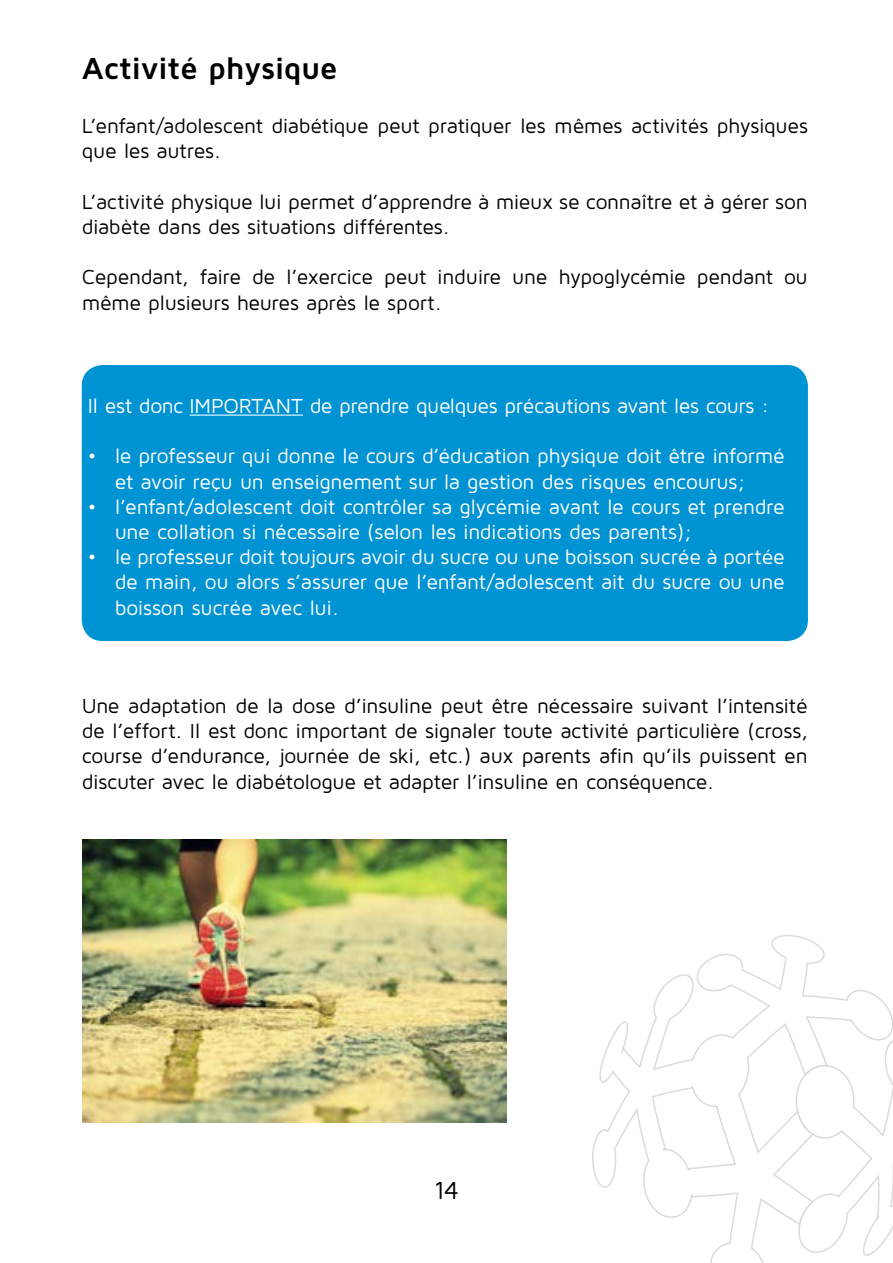
<style>
.page{position:relative;width:893px;height:1263px;background:#fff}
.page>*{position:absolute;margin:0;border:0;box-sizing:border-box;transform-origin:0 0}
.t1{font:700 31.5px "Maven Pro";letter-spacing:-.015em;color:#000}
.t2{font:25.5px "Maven Pro";color:#000}
.t3{font:21px/25.2px "Maven Pro";letter-spacing:-.015em;color:#000}
.t4{font:21px/25.2px "Maven Pro";letter-spacing:-.015em;color:#fff;text-align:center}
</style>
<div class="page">
<svg style="left:592px;top:935px;width:301px;height:328px"></svg>
<img style="left:83px;top:840px;width:423px;height:282px">
<div style="left:85px;top:368px;width:720px;height:270px;background:#0093d3;border-radius:18px"></div>
<hr style="left:190px;top:415px;width:113px;height:1px;background:#fff">
<div style="left:82px;top:365px;width:726px;height:276px;border:6px solid #0093d3;border-radius:18px"></div>
<h1 class="t1" style="left:82px;top:48px;width:257px">Activité physique</h1>
<p class="t3" style="left:82px;top:113px;width:728px">L’enfant/adolescent diabétique peut pratiquer les mêmes activités physiques que les autres.</p>
<p class="t3" style="left:82px;top:188px;width:728px">L’activité physique lui permet d’apprendre à mieux se connaître et à gérer son diabète dans des situations différentes.</p>
<p class="t3" style="left:82px;top:264px;width:728px">Cependant, faire de l’exercice peut induire une hypoglycémie pendant ou même plusieurs heures après le sport.</p>
<p class="t4" style="left:88px;top:392px;width:683px">Il est donc IMPORTANT de prendre quelques précautions avant les cours :</p>
<p class="t4" style="left:88px;top:443px;width:698px">• le professeur qui donne le cours d’éducation physique doit être informé et avoir reçu un enseignement sur la gestion des risques encourus;</p>
<p class="t4" style="left:115px;top:493px;width:672px;text-align:left;text-indent:-27px">• l’enfant/adolescent doit contrôler sa glycémie avant le cours et prendre une collation si nécessaire (selon les indications des parents);</p>
<p class="t4" style="left:115px;top:544px;width:672px;text-align:justify;text-indent:-27px">• le professeur doit toujours avoir du sucre ou une boisson sucrée à portée de main, ou alors s’assurer que l’enfant/adolescent ait du sucre ou une boisson sucrée avec lui.</p>
<p class="t3" style="left:82px;top:692px;width:728px;text-align:justify">Une adaptation de la dose d’insuline peut être nécessaire suivant l’intensité de l’effort. Il est donc important de signaler toute activité particulière (cross, course d’endurance, journée de ski, etc.) aux parents afin qu’ils puissent en discuter avec le diabétologue et adapter l’insuline en conséquence.</p>
<p class="t2" style="left:434px;top:1174px;width:27px">14</p>
</div>
